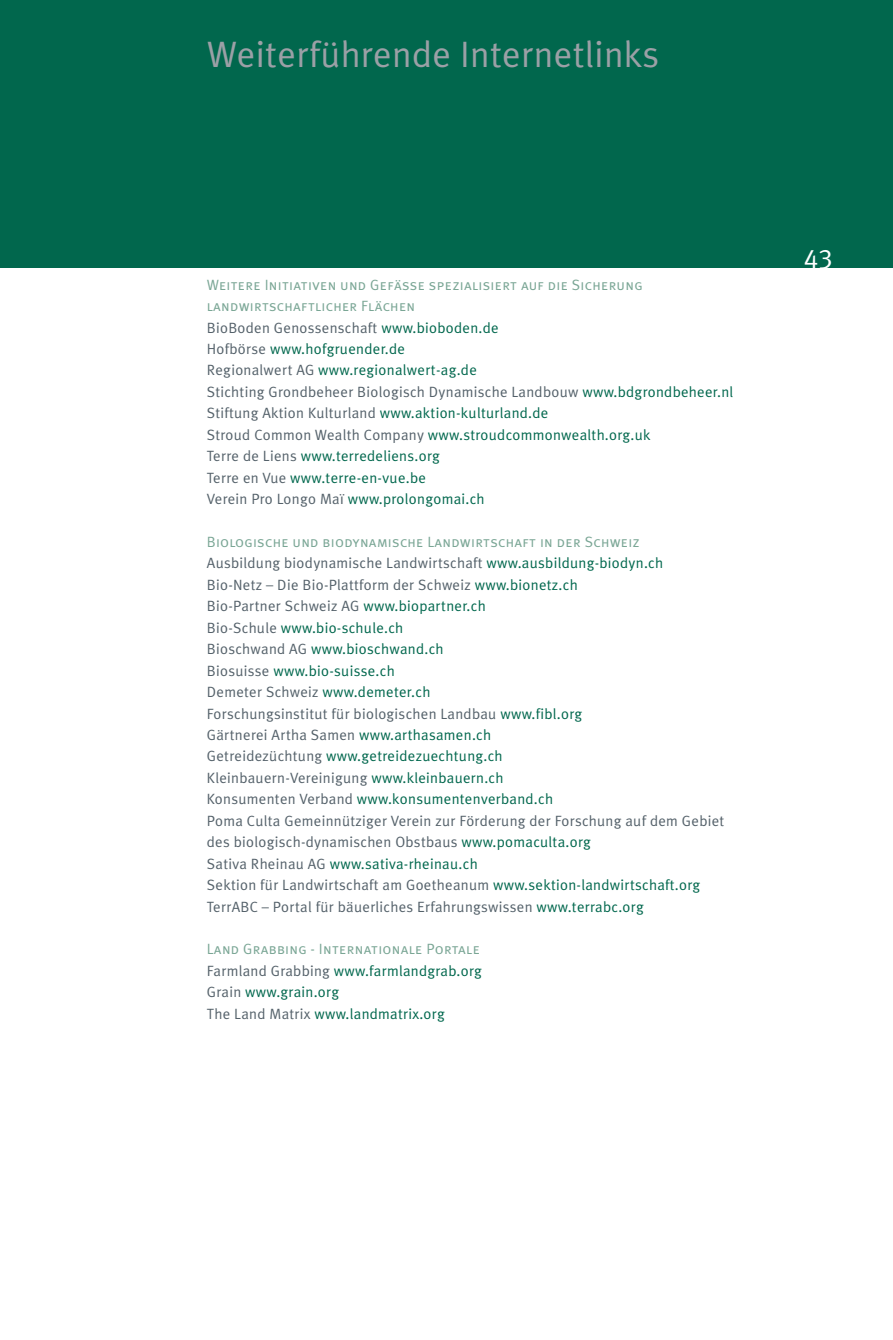
<style>
.page{position:relative;width:893px;height:1340px;background:#fff}
.page>*{position:absolute;margin:0;border:0;box-sizing:border-box;transform-origin:0 0}
.t1{font:36.75px "Meta Plus Normal";letter-spacing:.01em;color:#9ba0a6}
.t2{font:27.12px "Meta Plus LF";color:#fff}
.t3{font:14.88px/21.3px "Meta Plus LF";letter-spacing:.02em;color:#54616a}
.t4{font:14.88px/21.3px "Meta Plus LF";letter-spacing:.02em;color:#01674d}
.t5{font:14.88px/21.3px "Meta Plus Normal Caps";letter-spacing:.02em;color:#7aa695}
.s1{color:#54616a}
.s2{color:#01674d}
</style>
<div class="page">
<div style="left:0;top:0;width:893px;height:268px;background:#01674d"></div>
<h1 class="t1" style="left:207px;top:33px;width:454px">Weiterführende Internetlinks</h1>
<p class="t5" style="left:207px;top:274px;width:437px">Weitere Initiativen und Gefässe spezialisiert auf die Sicherung landwirtschaftlicher Flächen</p>
<p class="t4" style="left:207px;top:316px;width:528px"><span class="s1">BioBoden Genossenschaft</span> www.bioboden.de<br><span class="s1">Hofbörse</span> www.hofgruender.de<br><span class="s1">Regionalwert AG</span> www.regionalwert-ag.de<br><span class="s1">Stichting Grondbeheer Biologisch Dynamische Landbouw</span> www.bdgrondbeheer.nl <span class="s1">Stiftung Aktion Kulturland</span> www.aktion-kulturland.de<br><span class="s1">Stroud Common Wealth Company</span> www.stroudcommonwealth.org.uk<br><span class="s1">Terre de Liens</span> www.terredeliens.org<br><span class="s1">Terre en Vue</span> www.terre-en-vue.be<br><span class="s1">Verein Pro Longo Maï</span> www.prolongomai.ch</p>
<p class="t5" style="left:207px;top:531px;width:434px">Biologische und biodynamische Landwirtschaft in der Schweiz</p>
<p class="t3" style="left:207px;top:552px;width:519px">Ausbildung biodynamische Landwirtschaft <span class="s2">www.ausbildung-biodyn.ch<br></span>Bio-Netz – Die Bio-Plattform der Schweiz <span class="s2">www.bionetz.ch<br></span>Bio-Partner Schweiz AG <span class="s2">www.biopartner.ch<br></span>Bio-Schule <span class="s2">www.bio-schule.ch<br></span>Bioschwand AG <span class="s2">www.bioschwand.ch<br></span>Biosuisse <span class="s2">www.bio-suisse.ch<br></span>Demeter Schweiz <span class="s2">www.demeter.ch<br></span>Forschungsinstitut für biologischen Landbau <span class="s2">www.fibl.org<br></span>Gärtnerei Artha Samen <span class="s2">www.arthasamen.ch<br></span>Getreidezüchtung <span class="s2">www.getreidezuechtung.ch<br></span>Kleinbauern-Vereinigung <span class="s2">www.kleinbauern.ch<br></span>Konsumenten Verband <span class="s2">www.konsumentenverband.ch<br></span>Poma Culta Gemeinnütziger Verein zur Förderung der Forschung auf dem Gebiet des biologisch-dynamischen Obstbaus <span class="s2">www.pomaculta.org<br></span>Sativa Rheinau AG <span class="s2">www.sativa-rheinau.ch<br></span>Sektion für Landwirtschaft am Goetheanum <span class="s2">www.sektion-landwirtschaft.org </span>TerrABC – Portal für bäuerliches Erfahrungswissen <span class="s2">www.terrabc.org</span></p>
<p class="t5" style="left:207px;top:938px;width:275px">Land Grabbing - Internationale Portale</p>
<p class="t4" style="left:207px;top:959px;width:277px"><span class="s1">Farmland Grabbing</span> www.farmlandgrab.org<br><span class="s1">Grain</span> www.grain.org<br><span class="s1">The Land Matrix</span> www.landmatrix.org</p>
<h2 class="t2" style="left:804px;top:243px;width:31px">43</h2>
</div>
